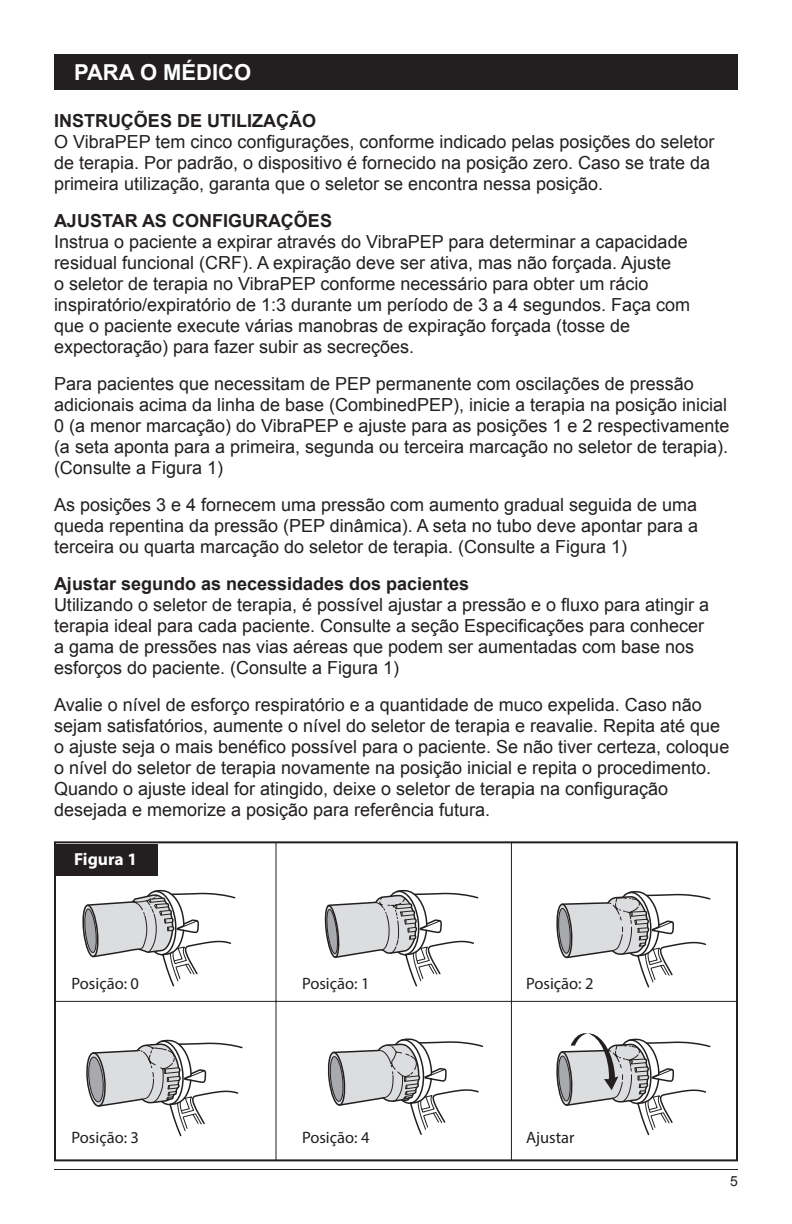
<style>
.page{position:relative;width:792px;height:1224px;background:#fff}
.page>*{position:absolute;margin:0;border:0;box-sizing:border-box;transform-origin:0 0}
.en_page_header{font:700 22px "Arial";color:#fff}
.en_body{font:18px/21px "Arial";color:#231f20}
.en_subheads{font:700 18px "Arial";color:#231f20}
.en_Figure_1-2-3{font:700 17.6px "Myriad Pro";color:#fff}
.en_call-out{font:16.4px "Myriad Pro";color:#231f20}
.t1{font:14px "Arial";color:#231f20}
</style>
<div class="page">
<hr style="left:54px;top:1169px;width:684px;height:1px;background:#231f20">
<svg style="left:327px;top:1038px;width:157px;height:97px"></svg>
<svg style="left:86px;top:1039px;width:157px;height:98px"></svg>
<svg style="left:556px;top:891px;width:155px;height:97px"></svg>
<svg style="left:82px;top:889px;width:154px;height:98px"></svg>
<svg style="left:324px;top:889px;width:155px;height:98px"></svg>
<div style="left:54px;top:841px;width:684px;height:320px;border:2px solid #231f20"></div>
<hr style="left:55px;top:1001px;width:682px;height:1px;background:#231f20">
<hr style="left:276px;top:842px;width:1px;height:319px;background:#231f20">
<hr style="left:511px;top:842px;width:1px;height:319px;background:#231f20">
<svg style="left:556px;top:1033px;width:155px;height:103px"></svg>
<div style="left:54px;top:54px;width:684px;height:35px;background:#231f20"></div>
<div style="left:54px;top:844px;width:104px;height:32px;background:#231f20"></div>
<p class="en_page_header" style="left:74px;top:58px;width:179px">PARA O MÉDICO</p>
<p class="en_subheads" style="left:54px;top:108px;width:264px">INSTRUÇÕES DE UTILIZAÇÃO</p>
<p class="en_body" style="left:54px;top:131px;width:662px">O VibraPEP tem cinco configurações, conforme indicado pelas posições do seletor de terapia. Por padrão, o dispositivo é fornecido na posição zero. Caso se trate da primeira utilização, garanta que o seletor se encontra nessa posição.</p>
<p class="en_subheads" style="left:54px;top:208px;width:280px">AJUSTAR AS CONFIGURAÇÕES</p>
<p class="en_body" style="left:54px;top:231px;width:638px">Instrua o paciente a expirar através do VibraPEP para determinar a capacidade residual funcional (CRF). A expiração deve ser ativa, mas não forçada. Ajuste<br>o seletor de terapia no VibraPEP conforme necessário para obter um rácio inspiratório/expiratório de 1:3 durante um período de 3 a 4 segundos. Faça com que o paciente execute várias manobras de expiração forçada (tosse de expectoração) para fazer subir as secreções.</p>
<p class="en_body" style="left:54px;top:373px;width:677px">Para pacientes que necessitam de PEP permanente com oscilações de pressão adicionais acima da linha de base (CombinedPEP), inicie a terapia na posição inicial 0 (a menor marcação) do VibraPEP e ajuste para as posições 1 e 2 respectivamente (a seta aponta para a primeira, segunda ou terceira marcação no seletor de terapia). (Consulte a Figura 1)</p>
<p class="en_body" style="left:54px;top:494px;width:646px;text-align:justify">As posições 3 e 4 fornecem uma pressão com aumento gradual seguida de uma queda repentina da pressão (PEP dinâmica). A seta no tubo deve apontar para a terceira ou quarta marcação do seletor de terapia. (Consulte a Figura 1)</p>
<p class="en_subheads" style="left:54px;top:571px;width:417px">Ajustar segundo as necessidades dos pacientes</p>
<p class="en_body" style="left:54px;top:594px;width:657px">Utilizando o seletor de terapia, é possível ajustar a pressão e o fluxo para atingir a terapia ideal para cada paciente. Consulte a seção Especificações para conhecer a gama de pressões nas vias aéreas que podem ser aumentadas com base nos esforços do paciente. (Consulte a Figura 1)</p>
<p class="en_body" style="left:54px;top:694px;width:677px">Avalie o nível de esforço respiratório e a quantidade de muco expelida. Caso não sejam satisfatórios, aumente o nível do seletor de terapia e reavalie. Repita até que o ajuste seja o mais benéfico possível para o paciente. Se não tiver certeza, coloque o nível do seletor de terapia novamente na posição inicial e repita o procedimento.<br>Quando o ajuste ideal for atingido, deixe o seletor de terapia na configuração desejada e memorize a posição para referência futura.</p>
<p class="en_Figure_1-2-3" style="left:74px;top:848px;width:65px">Figura 1</p>
<p class="en_call-out" style="left:72px;top:973px;width:69px">Posição: 0</p>
<p class="en_call-out" style="left:72px;top:1127px;width:69px">Posição: 3</p>
<p class="en_call-out" style="left:302px;top:973px;width:69px">Posição: 1</p>
<p class="en_call-out" style="left:302px;top:1127px;width:69px">Posição: 4</p>
<p class="en_call-out" style="left:526px;top:973px;width:69px">Posição: 2</p>
<p class="en_call-out" style="left:526px;top:1127px;width:50px">Ajustar</p>
<p class="t1" style="left:730px;top:1172px;width:9px">5</p>
</div>
